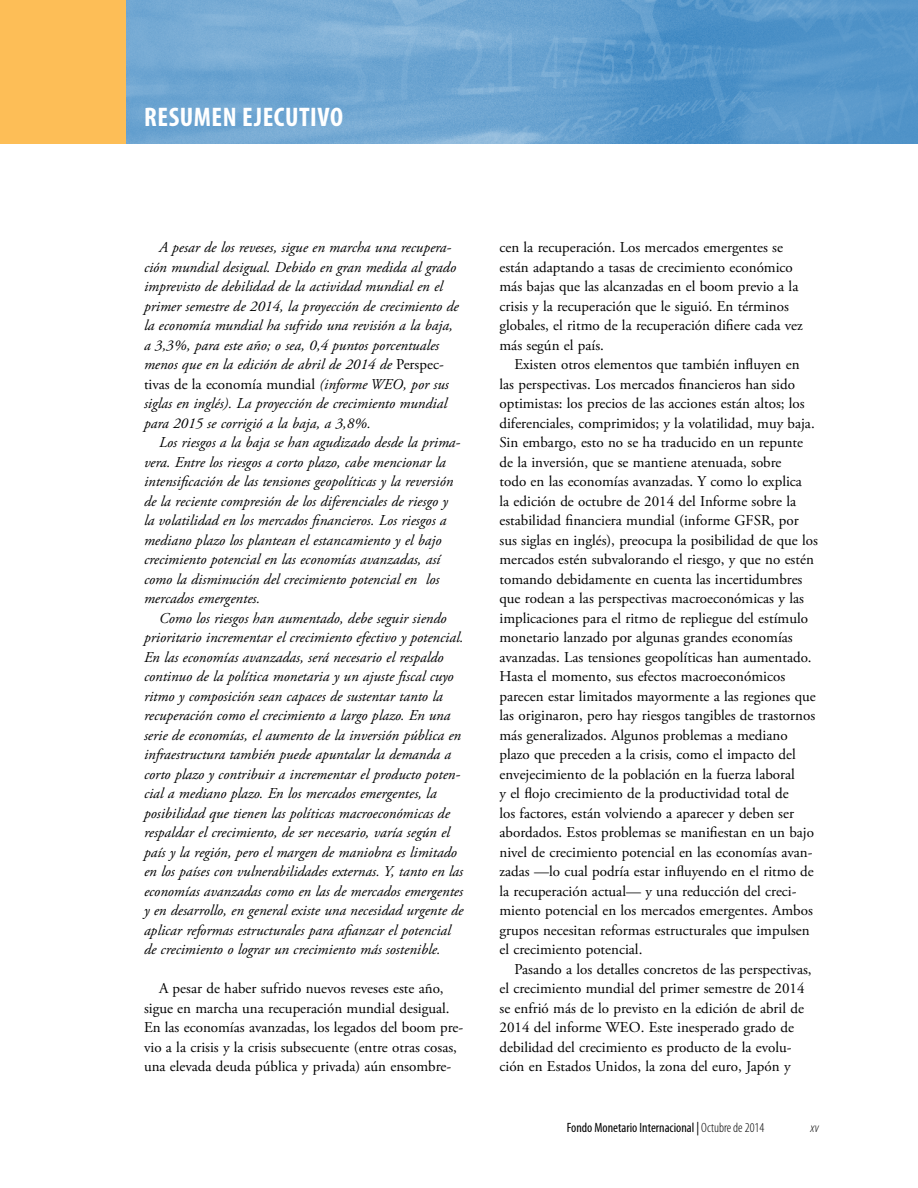
<style>
.page{position:relative;width:918px;height:1188px;background:#fff}
.page>*{position:absolute;margin:0;border:0;box-sizing:border-box;transform-origin:0 0}
.t1{font:700 condensed 27px "Myriad Pro";letter-spacing:.02em;color:#fff}
.t2{font:15px/19.5px "Adobe Garamond Pro";color:#000}
.t3{font:italic 15px/19.5px "Adobe Garamond Pro";color:#000}
.t4{font:condensed 13.5px "Myriad Pro";color:#000}
.t5{font:italic 300 condensed 13.5px "Myriad Pro";color:#000}
.s1{font-style:normal}
.s2{font-weight:300}
</style>
<div class="page">
<div style="left:0;top:0;width:126px;height:144px;background:#fdbe57"></div>
<img style="left:126px;top:0;width:792px;height:144px">
<h1 class="t1" style="left:144px;top:100px;width:200px">RESUMEN EJECUTIVO</h1>
<p class="t3" style="left:144px;top:238px;width:316px;text-indent:15px">A pesar de los reveses, sigue en marcha una recupera&shy;ción mundial desigual. Debido en gran medida al grado imprevisto de debilidad de la actividad mundial en el primer semestre de 2014, la proyección de crecimiento de la economía mundial ha sufrido una revisión a la baja, a 3,3%, para este año; o sea, 0,4 puntos porcentuales menos que en la edición de abril de 2014 de <span class="s1">Perspec&shy;tivas de la economía mundial</span> (informe WEO, por sus siglas en inglés). La proyección de crecimiento mundial para 2015 se corrigió a la baja, a 3,8%.</p>
<p class="t3" style="left:144px;top:433px;width:318px;text-indent:15px">Los riesgos a la baja se han agudizado desde la prima&shy;vera. Entre los riesgos a corto plazo, cabe mencionar la intensificación de las tensiones geopolíticas y la reversión de la reciente compresión de los diferenciales de riesgo y la volatilidad en los mercados financieros. Los riesgos a mediano plazo los plantean el estancamiento y el bajo crecimiento potencial en las economías avanzadas, así como la disminución del crecimiento potencial en los mercados emergentes.</p>
<p class="t3" style="left:144px;top:609px;width:321px;text-indent:15px">Como los riesgos han aumentado, debe seguir siendo prioritario incrementar el crecimiento efectivo y potencial.<br>En las economías avanzadas, será necesario el respaldo continuo de la política monetaria y un ajuste fiscal cuyo ritmo y composición sean capaces de sustentar tanto la recuperación como el crecimiento a largo plazo. En una serie de economías, el aumento de la inversión pública en infraestructura también puede apuntalar la demanda a corto plazo y contribuir a incrementar el producto poten&shy;cial a mediano plazo. En los mercados emergentes, la posibilidad que tienen las políticas macroeconómicas de respaldar el crecimiento, de ser necesario, varía según el país y la región, pero el margen de maniobra es limitado en los países con vulnerabilidades externas. Y, tanto en las economías avanzadas como en las de mercados emergentes y en desarrollo, en general existe una necesidad urgente de aplicar reformas estructurales para afianzar el potencial de crecimiento o lograr un crecimiento más sostenible.</p>
<p class="t2" style="left:144px;top:979px;width:321px;text-indent:15px">A pesar de haber sufrido nuevos reveses este año, sigue en marcha una recuperación mundial desigual.<br>En las economías avanzadas, los legados del boom pre&shy;vio a la crisis y la crisis subsecuente (entre otras cosas, una elevada deuda pública y privada) aún ensombre-</p>
<p class="t2" style="left:500px;top:238px;width:305px">cen la recuperación. Los mercados emergentes se están adaptando a tasas de crecimiento económico más bajas que las alcanzadas en el boom previo a la crisis y la recuperación que le siguió. En términos globales, el ritmo de la recuperación difiere cada vez más según el país.</p>
<p class="t2" style="left:500px;top:355px;width:320px;text-indent:15px">Existen otros elementos que también influyen en<br>las perspectivas. Los mercados financieros han sido optimistas: los precios de las acciones están altos; los diferenciales, comprimidos; y la volatilidad, muy baja.<br>Sin embargo, esto no se ha traducido en un repunte de la inversión, que se mantiene atenuada, sobre<br>todo en las economías avanzadas. Y como lo explica<br>la edición de octubre de 2014 del Informe sobre la estabilidad financiera mundial (informe GFSR, por sus siglas en inglés), preocupa la posibilidad de que los mercados estén subvalorando el riesgo, y que no estén tomando debidamente en cuenta las incertidumbres que rodean a las perspectivas macroeconómicas y las implicaciones para el ritmo de repliegue del estímulo monetario lanzado por algunas grandes economías avanzadas. Las tensiones geopolíticas han aumentado.<br>Hasta el momento, sus efectos macroeconómicos parecen estar limitados mayormente a las regiones que las originaron, pero hay riesgos tangibles de trastornos más generalizados. Algunos problemas a mediano plazo que preceden a la crisis, como el impacto del envejecimiento de la población en la fuerza laboral<br>y el flojo crecimiento de la productividad total de<br>los factores, están volviendo a aparecer y deben ser abordados. Estos problemas se manifiestan en un bajo nivel de crecimiento potencial en las economías avan&shy;zadas —lo cual podría estar influyendo en el ritmo de la recuperación actual— y una reducción del creci&shy;miento potencial en los mercados emergentes. Ambos grupos necesitan reformas estructurales que impulsen el crecimiento potencial.</p>
<p class="t2" style="left:500px;top:960px;width:314px;text-indent:15px">Pasando a los detalles concretos de las perspectivas, el crecimiento mundial del primer semestre de 2014 se enfrió más de lo previsto en la edición de abril de 2014 del informe WEO. Este inesperado grado de debilidad del crecimiento es producto de la evolu&shy;ción en Estados Unidos, la zona del euro, Japón y</p>
<p class="t4" style="left:567px;top:1120px;width:199px">Fondo Monetario Internacional | <span class="s2">Octubre de 2014</span></p>
<p class="t5" style="left:811px;top:1120px;width:10px">xv</p>
</div>
